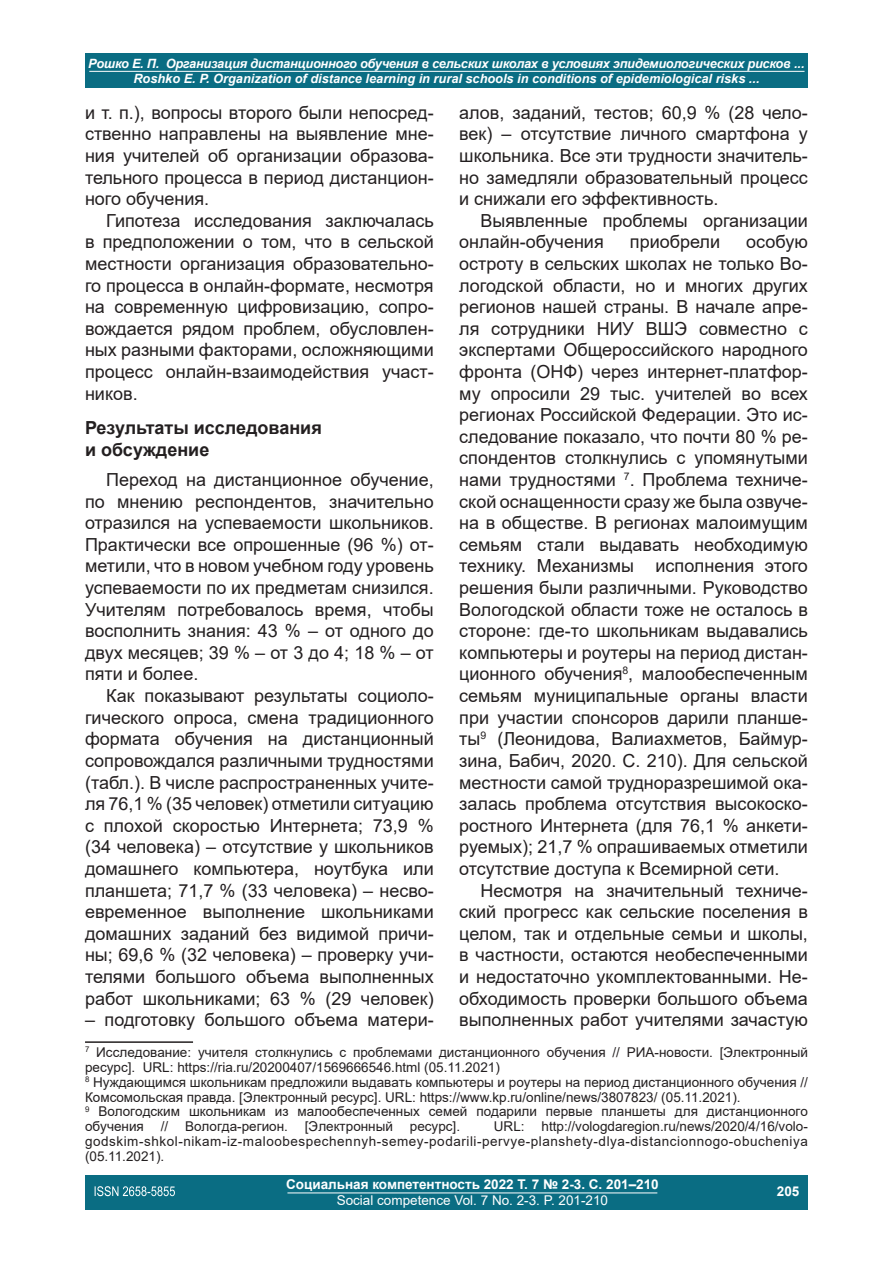
<style>
.page{position:relative;width:893px;height:1263px;background:#fff}
.page>*{position:absolute;margin:0;border:0;box-sizing:border-box;transform-origin:0 0}
.t1{font:18px/21.6px "Arial";color:#231f20;text-align:justify}
.t2{font:700 18px/21.6px "Arial";color:#231f20}
.t3{font:13.5px/14.9px "Arial";color:#231f20}
.t4{font:700 13.5px "Arial";color:#fff}
.t5{font:13.5px "Arial";color:#fff}
.t6{font:italic 700 12.75px/15.3px "Arial";letter-spacing:-.015em;color:#fff;text-align:center}
</style>
<div class="page">
<div style="left:85px;top:54px;width:723px;height:34px;background:#0a6d83"></div>
<hr style="left:89px;top:71px;width:715px;height:1px;background:#fff">
<div style="left:85px;top:1175px;width:723px;height:34px;background:#0a6d83"></div>
<hr style="left:287px;top:1192px;width:370px;height:1px;background:#fff">
<svg style="left:95px;top:1186px;width:80px;height:10px"></svg>
<hr style="left:85px;top:1041px;width:108px;height:2px;background:#231f20">
<p class="t6" style="left:88px;top:56px;width:718px">Рошко Е. П. Организация дистанционного обучения в сельских школах в условиях эпидемиологических рисков ...<br>Roshko E. P. Organization of distance learning in rural schools in conditions of epidemiological risks ...</p>
<p class="t1" style="left:85px;top:102px;width:350px">и т. п.), вопросы второго были непосред&shy;ственно направлены на выявление мне&shy;ния учителей об организации образова&shy;тельного процесса в период дистанцион&shy;ного обучения.</p>
<p class="t1" style="left:85px;top:210px;width:350px;text-indent:21px">Гипотеза исследования заключалась в предположении о том, что в сельской местности организация образовательно&shy;го процесса в онлайн-формате, несмотря на современную цифровизацию, сопро&shy;вождается рядом проблем, обусловлен&shy;ных разными факторами, осложняющими процесс онлайн-взаимодействия участ&shy;ников.</p>
<p class="t2" style="left:85px;top:417px;width:238px">Результаты исследования и обсуждение</p>
<p class="t1" style="left:85px;top:469px;width:350px;text-indent:21px">Переход на дистанционное обучение, по мнению респондентов, значительно отразился на успеваемости школьников.<br>Практически все опрошенные (96 %) от&shy;метили, что в новом учебном году уровень успеваемости по их предметам снизился.<br>Учителям потребовалось время, чтобы восполнить знания: 43 % – от одного до двух месяцев; 39 % – от 3 до 4; 18 % – от пяти и более.</p>
<p class="t1" style="left:85px;top:685px;width:350px;text-indent:21px">Как показывают результаты социоло&shy;гического опроса, смена традиционного формата обучения на дистанционный сопровождался различными трудностями (табл.). В числе распространенных учите&shy;ля 76,1 % (35 человек) отметили ситуацию с плохой скоростью Интернета; 73,9 % (34 человека) – отсутствие у школьников домашнего компьютера, ноутбука или планшета; 71,7 % (33 человека) – несво&shy;евременное выполнение школьниками домашних заданий без видимой причи&shy;ны; 69,6 % (32 человека) – проверку учи&shy;телями большого объема выполненных работ школьниками; 63 % (29 человек)</p>
<p class="t1" style="left:85px;top:1009px;width:350px">– подготовку большого объема матери-</p>
<p class="t3" style="left:85px;top:1045px;width:724px"><sup>7</sup> Исследование: учителя столкнулись с проблемами дистанционного обучения // РИА-новости. [Электронный ресурс]. URL: https://ria.ru/20200407/1569666546.html (05.11.2021)<br><sup>8</sup> Нуждающимся школьникам предложили выдавать компьютеры и роутеры на период дистанционного обучения // Комсомольская правда. [Электронный ресурс]. URL: https://www.kp.ru/online/news/3807823/ (05.11.2021).<br><sup>9</sup> Вологодским школьникам из малообеспеченных семей подарили первые планшеты для дистанционного обучения // Вологда-регион.</p>
<p class="t1" style="left:459px;top:102px;width:350px">алов, заданий, тестов; 60,9 % (28 чело&shy;век) – отсутствие личного смартфона у школьника. Все эти трудности значитель&shy;но замедляли образовательный процесс и снижали его эффективность.</p>
<p class="t1" style="left:459px;top:210px;width:350px;text-indent:21px">Выявленные проблемы организации онлайн-обучения</p>
<p class="t1" style="left:459px;top:231px;width:350px;text-indent:287px">особую остроту в сельских школах не только Во&shy;логодской области, но и многих других регионов нашей страны. В начале апре&shy;ля сотрудники НИУ ВШЭ совместно с экспертами Общероссийского народного фронта (ОНФ) через интернет-платфор&shy;му опросили 29 тыс. учителей во всех регионах Российской Федерации. Это ис&shy;следование показало, что почти 80 % ре&shy;спондентов столкнулись с упомянутыми нами трудностями <sup>7</sup>. Проблема техниче&shy;ской оснащенности сразу же была озвуче&shy;на в обществе. В регионах малоимущим семьям стали выдавать необходимую технику. Механизмы исполнения этого решения были различными. Руководство Вологодской области тоже не осталось в стороне: где-то школьникам выдавались компьютеры и роутеры на период дистан&shy;ционного обучения<sup>8</sup>, малообеспеченным семьям муниципальные органы власти при участии спонсоров дарили планше&shy;ты<sup>9</sup> (Леонидова, Валиахметов, Баймур&shy;зина, Бабич, 2020. С. 210). Для сельской местности самой трудноразрешимой ока&shy;залась проблема отсутствия высокоско&shy;ростного Интернета (для 76,1 % анкети&shy;руемых); 21,7 % опрашиваемых отметили отсутствие доступа к Всемирной сети.</p>
<p class="t1" style="left:459px;top:879px;width:350px;text-indent:21px">Несмотря на значительный техниче&shy;ский прогресс как сельские поселения в целом, так и отдельные семьи и школы, в частности, остаются необеспеченными и недостаточно укомплектованными. Не&shy;обходимость проверки большого объема выполненных работ учителями зачастую</p>
<p class="t1" style="left:630px;top:231px;width:92px">приобрели</p>
<p class="t3" style="left:85px;top:1119px;width:724px;text-align:justify;text-indent:409px">URL: http://vologdaregion.ru/news/2020/4/16/volo&shy;godskim-shkol-nikam-iz-maloobespechennyh-semey-podarili-pervye-planshety-dlya-distancionnogo-obucheniya (05.11.2021).</p>
<p class="t3" style="left:305px;top:1119px;width:157px">[Электронный ресурс].</p>
<p class="t4" style="left:286px;top:1174px;width:374px">Социальная компетентность 2022 Т. 7 № 2-3. С. 201–210</p>
<p class="t5" style="left:337px;top:1191px;width:273px">Social competence Vol. 7 No. 2-3. P. 201-210</p>
<p class="t4" style="left:777px;top:1182px;width:24px">205</p>
</div>
